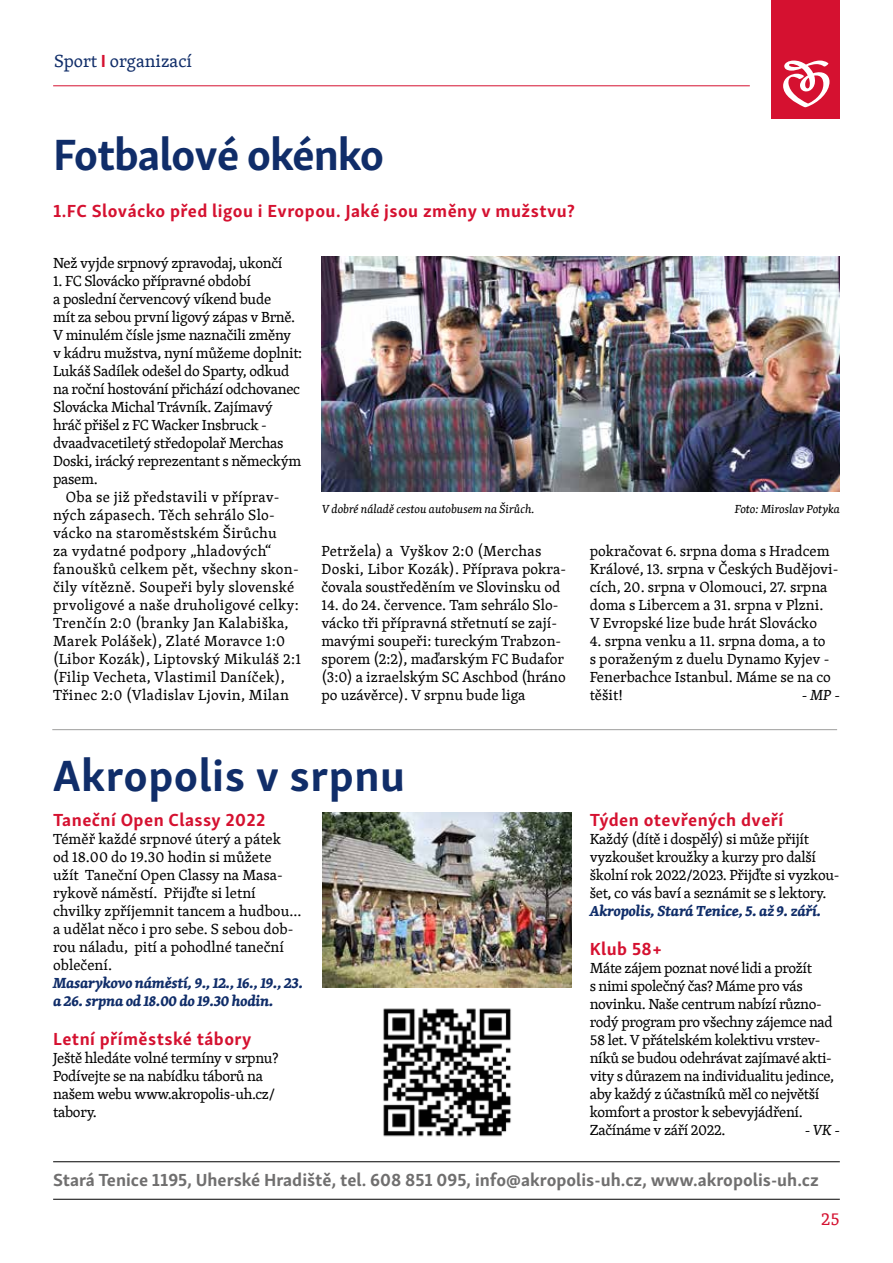
<style>
.page{position:relative;width:893px;height:1263px;background:#fff}
.page>*{position:absolute;margin:0;border:0;box-sizing:border-box;transform-origin:0 0}
.t1{font:700 45px "Skolar Sans Latn";letter-spacing:-.025em;color:#102d69}
.t2{font:700 45px "Skolar Sans Latn";letter-spacing:.01em;color:#102d69}
.t3{font:700 18px "Skolar Sans Latn";letter-spacing:.025em;color:#d51130}
.t4{font:700 18px "Skolar Sans Latn";color:#706f6f}
.t5{font:18px "Skolar Latin";color:#102d69}
.t6{font:18px "Skolar Latin";color:#d51130}
.t7{font:15px/18px "Skolar Latin";letter-spacing:-.01em;color:#000}
.t8{font:15px "Skolar Latin";letter-spacing:.02em;color:#000}
.t9{font:italic 700 15px/18px "Skolar Latin";letter-spacing:-.02em;color:#102d69}
.t10{font:italic 15px "Skolar Latin";color:#000}
.t11{font:italic 12px "Skolar Latin";color:#000}
.s1{font-family:"Skolar Sans Latn";font-weight:700;color:#d51130}
</style>
<div class="page">
<hr style="left:53px;top:86px;width:697px;height:1px;background:#d51130">
<div style="left:772px;top:0;width:68px;height:119px;background:#d51130"></div>
<svg style="left:783px;top:61px;width:47px;height:46px"></svg>
<hr style="left:53px;top:1199px;width:787px;height:1px;background:#000">
<img style="left:321px;top:257px;width:519px;height:234px">
<hr style="left:52px;top:729px;width:785px;height:1px;background:#9d9d9c">
<hr style="left:53px;top:1161px;width:787px;height:1px;background:#000">
<img style="left:322px;top:812px;width:250px;height:176px">
<img style="left:383px;top:1008px;width:128px;height:129px">
<p class="t5" style="left:54px;top:47px;width:140px">Sport <span class="s1">I</span> organizací</p>
<h1 class="t1" style="left:53px;top:118px;width:333px">Fotbalové okénko</h1>
<p class="t3" style="left:53px;top:197px;width:523px">1.FC Slovácko před ligou i Evropou. Jaké jsou změny v mužstvu?</p>
<p class="t7" style="left:53px;top:253px;width:231px">Než vyjde srpnový zpravodaj, ukončí</p>
<p class="t7" style="left:53px;top:271px;width:199px">1. FC Slovácko přípravné období</p>
<p class="t7" style="left:53px;top:289px;width:220px">a poslední červencový víkend bude</p>
<p class="t7" style="left:53px;top:307px;width:244px">mít za sebou první ligový zápas v Brně.</p>
<p class="t7" style="left:53px;top:325px;width:240px">V minulém čísle jsme naznačili změny</p>
<p class="t7" style="left:53px;top:343px;width:251px">v kádru mužstva, nyní můžeme doplnit:</p>
<p class="t7" style="left:53px;top:361px;width:238px">Lukáš Sadílek odešel do Sparty, odkud</p>
<p class="t7" style="left:53px;top:379px;width:248px">na roční hostování přichází odchovanec</p>
<p class="t7" style="left:53px;top:397px;width:221px">Slovácka Michal Trávník. Zajímavý</p>
<p class="t7" style="left:53px;top:415px;width:215px">hráč přišel z FC Wacker Insbruck -</p>
<p class="t7" style="left:53px;top:433px;width:232px">dvaadvacetiletý středopolař Merchas</p>
<p class="t7" style="left:53px;top:451px;width:250px">Doski, irácký reprezentant s německým</p>
<p class="t7" style="left:53px;top:469px;width:46px">pasem.</p>
<p class="t8" style="left:66px;top:486px;width:215px">Oba se již představili v příprav-</p>
<p class="t8" style="left:53px;top:504px;width:223px">ných zápasech. Těch sehrálo Slo-</p>
<p class="t8" style="left:53px;top:522px;width:225px">vácko na staroměstském Širůchu</p>
<p class="t8" style="left:53px;top:540px;width:220px">za vydatné podpory „hladových“</p>
<p class="t8" style="left:53px;top:558px;width:247px">fanoušků celkem pět, všechny skon-</p>
<p class="t8" style="left:53px;top:576px;width:243px">čily vítězně. Soupeři byly slovenské</p>
<p class="t8" style="left:53px;top:594px;width:247px">prvoligové a naše druholigové celky:</p>
<p class="t8" style="left:53px;top:612px;width:237px">Trenčín 2:0 (branky Jan Kalabiška,</p>
<p class="t8" style="left:53px;top:630px;width:234px">Marek Polášek), Zlaté Moravce 1:0</p>
<p class="t8" style="left:53px;top:648px;width:249px">(Libor Kozák), Liptovský Mikuláš 2:1</p>
<p class="t8" style="left:53px;top:666px;width:233px">(Filip Vecheta, Vlastimil Daníček),</p>
<p class="t8" style="left:53px;top:684px;width:237px">Třinec 2:0 (Vladislav Ljovin, Milan</p>
<p class="t11" style="left:322px;top:500px;width:214px">V dobré náladě cestou autobusem na Širůch.</p>
<p class="t11" style="left:735px;top:500px;width:107px">Foto: Miroslav Potyka</p>
<p class="t7" style="left:321px;top:541px;width:246px">Petržela) a Vyškov 2:0 (Merchas<br>Doski, Libor Kozák). Příprava pokra&shy;čovala soustředěním ve Slovinsku od</p>
<p class="t7" style="left:321px;top:595px;width:246px">14. do 24. července. Tam sehrálo Slo&shy;vácko tři přípravná střetnutí se zají&shy;mavými soupeři: tureckým Trabzon&shy;sporem (2:2), maďarským FC Budafor (3:0) a izraelským SC Aschbod (hráno po uzávěrce). V srpnu bude liga</p>
<p class="t7" style="left:590px;top:541px;width:250px">pokračovat 6. srpna doma s Hradcem Králové, 13. srpna v Českých Budějovi&shy;cích, 20. srpna v Olomouci, 27. srpna doma s Libercem a 31. srpna v Plzni.<br>V Evropské lize bude hrát Slovácko</p>
<p class="t7" style="left:590px;top:631px;width:243px">4. srpna venku a 11. srpna doma, a to s poraženým z duelu Dynamo Kyjev -<br>Fenerbachce Istanbul. Máme se na co těšit!</p>
<p class="t10" style="left:802px;top:684px;width:40px">- MP -</p>
<h1 class="t2" style="left:53px;top:739px;width:353px">Akropolis v srpnu</h1>
<p class="t3" style="left:53px;top:805px;width:214px">Taneční Open Classy 2022</p>
<p class="t7" style="left:53px;top:829px;width:250px">Téměř každé srpnové úterý a pátek<br>od 18.00 do 19.30 hodin si můžete<br>užít Taneční Open Classy na Masa&shy;rykově náměstí. Přijďte si letní chvilky zpříjemnit tancem a hudbou... a udělat něco i pro sebe. S sebou dob&shy;rou náladu, pití a pohodlné taneční oblečení.</p>
<p class="t9" style="left:53px;top:973px;width:252px">Masarykovo náměstí, 9., 12., 16., 19., 23. a 26. srpna od 18.00 do 19.30 hodin.</p>
<p class="t3" style="left:53px;top:1024px;width:200px">Letní příměstské tábory</p>
<p class="t7" style="left:53px;top:1049px;width:227px">Ještě hledáte volné termíny v srpnu?<br>Podívejte se na nabídku táborů na našem webu www.akropolis-uh.cz/ tabory.</p>
<p class="t3" style="left:590px;top:805px;width:195px">Týden otevřených dveří</p>
<p class="t7" style="left:590px;top:829px;width:251px">Každý (dítě i dospělý) si může přijít vyzkoušet kroužky a kurzy pro další školní rok 2022/2023. Přijďte si vyzkou&shy;šet, co vás baví a seznámit se s lektory.</p>
<p class="t9" style="left:590px;top:901px;width:233px">Akropolis, Stará Tenice, 5. až 9. září.</p>
<p class="t3" style="left:590px;top:934px;width:74px">Klub 58+</p>
<p class="t7" style="left:590px;top:959px;width:246px">Máte zájem poznat nové lidi a prožít<br>s nimi společný čas? Máme pro vás novinku. Naše centrum nabízí různo&shy;rodý program pro všechny zájemce nad 58 let. V přátelském kolektivu vrstev&shy;níků se budou odehrávat zajímavé akti&shy;vity s důrazem na individualitu jedince, aby každý z účastníků měl co největší komfort a prostor k sebevyjádření.<br>Začínáme v září 2022.</p>
<p class="t10" style="left:805px;top:1119px;width:37px">- VK -</p>
<p class="t4" style="left:53px;top:1165px;width:767px">Stará Tenice 1195, Uherské Hradiště, tel. 608 851 095, info@akropolis-uh.cz, www.akropolis-uh.cz</p>
<p class="t6" style="left:821px;top:1206px;width:20px">25</p>
</div>
